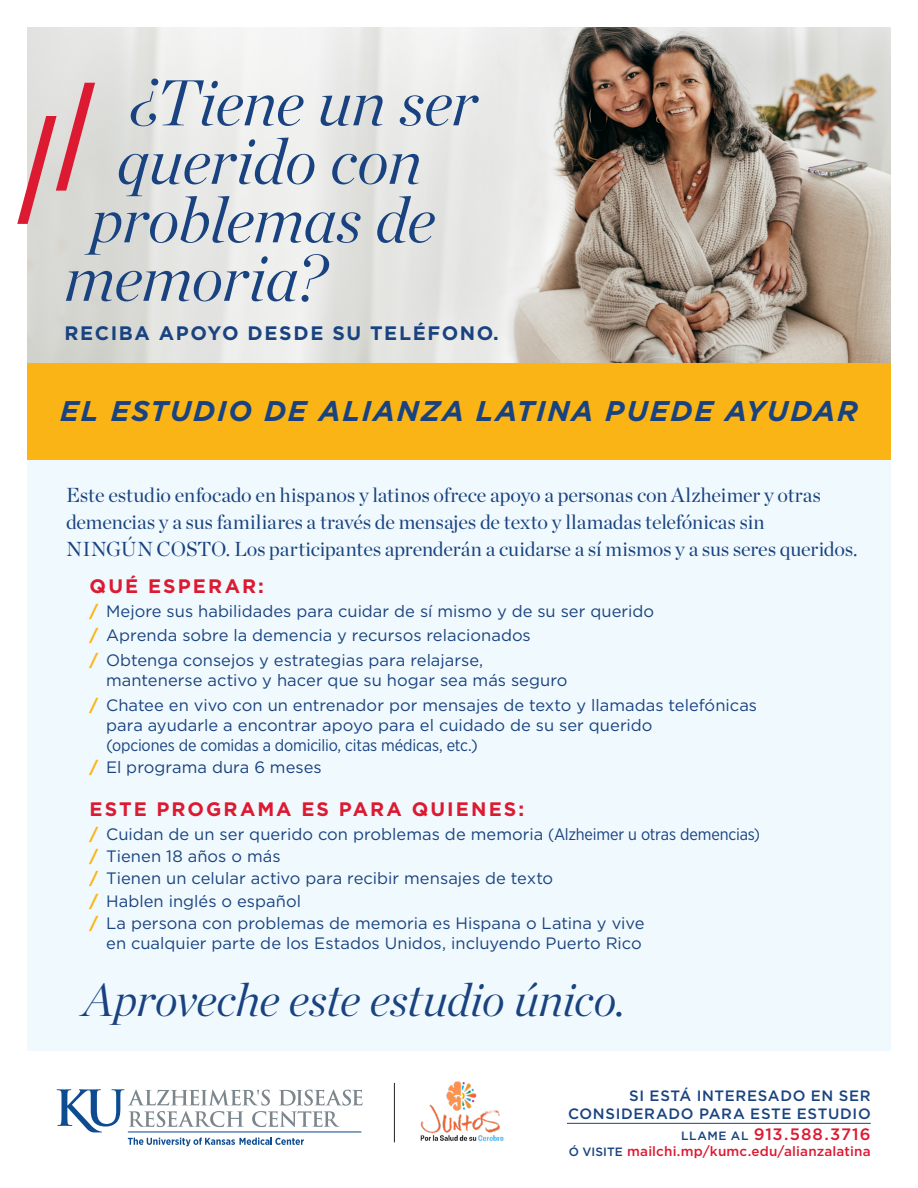
<style>
.page{position:relative;width:918px;height:1188px;background:#fff}
.page>*{position:absolute;margin:0;border:0;box-sizing:border-box;transform-origin:0 0}
.Time__date{font:italic 300 64.5px "Chronicle Display";letter-spacing:-.01em;color:#194380}
.Time__date-2{font:italic 300 46.5px "Chronicle Display";letter-spacing:-.015em;color:#194380}
.Event_name{font:italic 700 28.5px "Gotham";letter-spacing:.06em;color:#194380}
.Time__date-3{font:20.25px/27px "Chronicle Display";letter-spacing:-.005em;color:#194380}
.Body_Headers_-_Blue{font:700 19.5px "Gotham";letter-spacing:.11em;color:#dc1a32}
.Time__date-4{font:700 19.5px "Gotham";letter-spacing:.085em;color:#194380}
.Time__date-5{font:16.5px/20.2px "Gotham";color:#194380}
.Time__date-6{font:500 16.5px "Gotham";letter-spacing:.06em;color:#dc1a32}
.Time__date-7{font:500 15px/18px "Gotham";letter-spacing:.045em;color:#194380;text-align:right}
.Time__date-8{font:500 13.5px "Gotham";letter-spacing:.01em;color:#dc1a32}
.s1{font-weight:700;color:#fbb416}
.s2{font-family:"Gotham Narrow"}
.s3{font-size:12px;color:#194380}
</style>
<div class="page">
<div style="left:27px;top:460px;width:864px;height:591px;background:#f0f9fd"></div>
<img style="left:27px;top:27px;width:864px;height:337px">
<div style="left:27px;top:364px;width:864px;height:96px;background:#fbb416"></div>
<svg style="left:57px;top:1089px;width:306px;height:43px"></svg>
<svg style="left:128px;top:1138px;width:176px;height:8px"></svg>
<svg style="left:17px;top:72px;width:86px;height:162px;background:#dfc0c1"></svg>
<hr style="left:567px;top:1123px;width:304px;height:1px;background:#194380">
<hr style="left:394px;top:1083px;width:1px;height:59px;background:#231f20">
<img style="left:420px;top:1081px;width:84px;height:60px">
<p class="Time__date" style="left:130px;top:52px;width:349px">¿Tiene un ser</p>
<p class="Time__date" style="left:117px;top:111px;width:307px">querido con</p>
<p class="Time__date" style="left:91px;top:169px;width:346px">problemas de</p>
<p class="Time__date" style="left:64px;top:228px;width:263px">memoria?</p>
<p class="Time__date-4" style="left:64px;top:320px;width:436px">RECIBA APOYO DESDE SU TELÉFONO.</p>
<p class="Event_name" style="left:60px;top:392px;width:799px">EL ESTUDIO DE ALIANZA LATINA PUEDE AYUDAR</p>
<p class="Time__date-3" style="left:66px;top:480px;width:793px">Este estudio enfocado en hispanos y latinos ofrece apoyo a personas con Alzheimer y otras demencias y a sus familiares a través de mensajes de texto y llamadas telefónicas sin<br>NINGÚN COSTO. Los participantes aprenderán a cuidarse a sí mismos y a sus seres queridos.</p>
<p class="Body_Headers_-_Blue" style="left:90px;top:573px;width:176px">QUÉ ESPERAR:</p>
<p class="Time__date-5" style="left:90px;top:600px;width:566px"><span class="s1">/</span> Mejore sus habilidades para cuidar de sí mismo y de su ser querido</p>
<p class="Time__date-5" style="left:90px;top:625px;width:443px"><span class="s1">/</span> Aprenda sobre la demencia y recursos relacionados</p>
<p class="Time__date-5" style="left:106px;top:649px;width:463px;text-indent:-16px"><span class="s1">/</span> Obtenga consejos y estrategias para relajarse, mantenerse activo y hacer que su hogar sea más seguro</p>
<p class="Time__date-5" style="left:106px;top:694px;width:653px;text-indent:-16px"><span class="s1">/</span> Chatee en vivo con un entrenador por mensajes de texto y llamadas telefónicas para ayudarle a encontrar apoyo para el cuidado de su ser querido<br>(<span class="s2">opciones de comidas a domicilio, citas médicas, etc.</span>)</p>
<p class="Time__date-5" style="left:90px;top:757px;width:234px"><span class="s1">/</span> El programa dura 6 meses</p>
<p class="Body_Headers_-_Blue" style="left:90px;top:796px;width:436px">ESTE PROGRAMA ES PARA QUIENES:</p>
<p class="Time__date-5" style="left:90px;top:823px;width:672px"><span class="s1">/</span> Cuidan de un ser querido con problemas de memoria <span class="s2">(Alzheimer u otras demencias)</span></p>
<p class="Time__date-5" style="left:90px;top:846px;width:192px"><span class="s1">/</span> Tienen 18 años o más</p>
<p class="Time__date-5" style="left:90px;top:868px;width:465px"><span class="s1">/</span> Tienen un celular activo para recibir mensajes de texto</p>
<p class="Time__date-5" style="left:90px;top:890px;width:213px"><span class="s1">/</span> Hablen inglés o español</p>
<p class="Time__date-5" style="left:90px;top:913px;width:556px;text-align:right"><span class="s1">/</span> La persona con problemas de memoria es Hispana o Latina y vive en cualquier parte de los Estados Unidos, incluyendo Puerto Rico</p>
<p class="Time__date-2" style="left:82px;top:964px;width:546px">Aproveche este estudio único.</p>
<p class="Time__date-7" style="left:568px;top:1086px;width:304px">SI ESTÁ INTERESADO EN SER<br>CONSIDERADO PARA ESTE ESTUDIO</p>
<p class="Time__date-6" style="left:681px;top:1123px;width:191px"><span class="s3">LLAME AL</span> 913.588.3716</p>
<p class="Time__date-8" style="left:569px;top:1143px;width:303px"><span class="s3">Ó VISITE</span> mailchi.mp/kumc.edu/alianzalatina</p>
</div>
